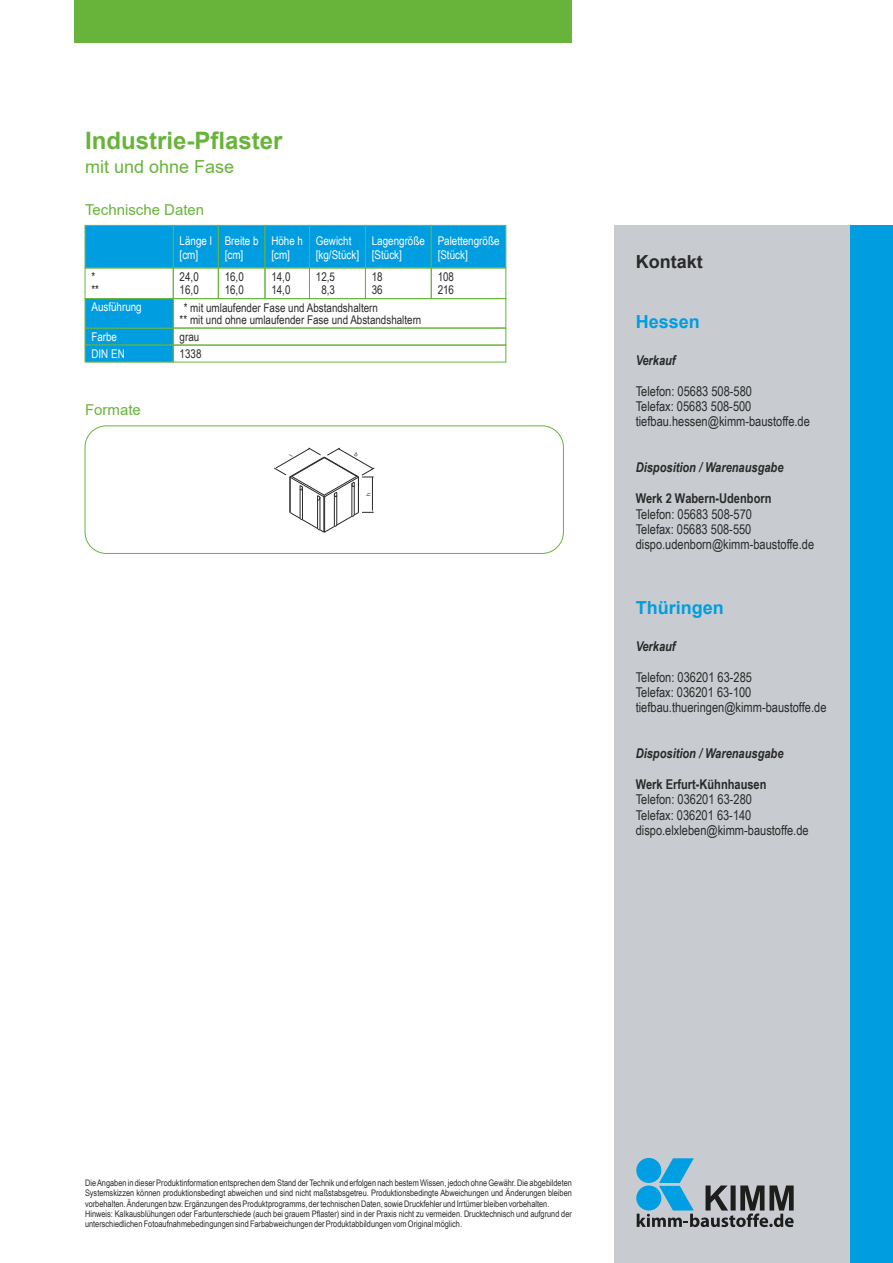
<style>
.page{position:relative;width:893px;height:1263px;background:#fff}
.page>*{position:absolute;margin:0;border:0;box-sizing:border-box;transform-origin:0 0}
.t1{font:700 24px "Arial";color:#68b43b}
.t2{font:700 18px "Arial";color:#009ee0}
.t3{font:18px "Arial";color:#68b43b}
.t4{font:700 18px "Arial";color:#2a2a2a}
.t5{font:15px "Arial";color:#68b43b}
.t6{font:13.5px/15.3px "Arial Narrow";color:#2a2a2a}
.t7{font:italic 700 13.5px "Arial Narrow";color:#2a2a2a}
.t8{font:700 13.5px "Arial Narrow";color:#2a2a2a}
.t9{font:12px/13.6px "Arial Narrow";color:#2a2a2a}
.t10{font:12px/13.6px "Arial Narrow";color:#fff}
.t11{font:9px/10.2px "Arial Narrow";color:#2a2a2a}
.t12{font:5.7px "Arial";color:#2a2a2a}
</style>
<div class="page">
<div style="left:365px;top:225px;width:67px;height:43px;background:#009ee0;border:1px solid #68b43b"></div>
<div style="left:431px;top:225px;width:75px;height:43px;background:#009ee0;border:1px solid #68b43b"></div>
<div style="left:74px;top:0;width:498px;height:43px;background:#68b43b"></div>
<div style="left:85px;top:425px;width:479px;height:129px;border:1px solid #68b43b;border-radius:21px"></div>
<div style="left:85px;top:328px;width:89px;height:17px;background:#009ee0;border:1px solid #68b43b"></div>
<div style="left:85px;top:298px;width:89px;height:30px;background:#009ee0"></div>
<div style="left:85px;top:345px;width:89px;height:17px;background:#009ee0"></div>
<div style="left:173px;top:225px;width:46px;height:43px;background:#009ee0;border:1px solid #68b43b"></div>
<div style="left:218px;top:225px;width:47px;height:43px;background:#009ee0;border:1px solid #68b43b"></div>
<div style="left:265px;top:225px;width:45px;height:43px;background:#009ee0;border:1px solid #68b43b"></div>
<div style="left:309px;top:225px;width:57px;height:43px;background:#009ee0;border:1px solid #68b43b"></div>
<div style="left:85px;top:268px;width:89px;height:31px;border:1px solid #68b43b"></div>
<div style="left:173px;top:328px;width:333px;height:17px;border:1px solid #68b43b"></div>
<div style="left:173px;top:345px;width:333px;height:17px;border:1px solid #68b43b"></div>
<div style="left:173px;top:268px;width:46px;height:31px;border:1px solid #68b43b"></div>
<div style="left:218px;top:268px;width:47px;height:31px;border:1px solid #68b43b"></div>
<div style="left:265px;top:268px;width:45px;height:31px;border:1px solid #68b43b"></div>
<div style="left:309px;top:268px;width:57px;height:31px;border:1px solid #68b43b"></div>
<div style="left:85px;top:225px;width:89px;height:43px;background:#009ee0;border:1px solid #68b43b"></div>
<hr style="left:290px;top:477px;width:1px;height:36px;background:#2a2a2a">
<hr style="left:358px;top:477px;width:1px;height:35px;background:#2a2a2a">
<hr style="left:324px;top:497px;width:1px;height:35px;background:#2a2a2a">
<hr style="left:336px;top:492px;width:1px;height:33px;background:#2a2a2a">
<hr style="left:334px;top:494px;width:1px;height:32px;background:#2a2a2a">
<hr style="left:354px;top:482px;width:1px;height:33px;background:#2a2a2a">
<hr style="left:352px;top:483px;width:1px;height:33px;background:#2a2a2a">
<hr style="left:320px;top:497px;width:1px;height:33px;background:#2a2a2a">
<hr style="left:317px;top:496px;width:1px;height:32px;background:#2a2a2a">
<hr style="left:302px;top:487px;width:1px;height:33px;background:#2a2a2a">
<hr style="left:300px;top:485px;width:1px;height:33px;background:#2a2a2a">
<svg style="left:289px;top:510px;width:85px;height:23px"></svg>
<hr style="left:372px;top:477px;width:1px;height:33px;background:#2a2a2a">
<div style="left:614px;top:225px;width:236px;height:1038px;background:#c8cbcf"></div>
<div style="left:850px;top:225px;width:43px;height:1038px;background:#009ee0"></div>
<svg style="left:637px;top:1158px;width:157px;height:69px"></svg>
<svg style="left:274px;top:447px;width:101px;height:54px"></svg>
<h1 class="t1" style="left:85px;top:123px;width:199px">Industrie-Pflaster</h1>
<h2 class="t3" style="left:85px;top:154px;width:151px">mit und ohne Fase</h2>
<h3 class="t5" style="left:85px;top:199px;width:121px">Technische Daten</h3>
<h3 class="t10" style="left:180px;top:234px;width:34px">Länge l [cm]</h3>
<h3 class="t10" style="left:225px;top:234px;width:35px">Breite b [cm]</h3>
<h3 class="t10" style="left:271px;top:234px;width:33px">Höhe h [cm]</h3>
<h3 class="t10" style="left:316px;top:234px;width:45px">Gewicht [kg/Stück]</h3>
<h3 class="t9" style="left:91px;top:269px;width:9px">* **</h3>
<h3 class="t9" style="left:225px;top:269px;width:21px">16,0<br>16,0</h3>
<h3 class="t9" style="left:271px;top:269px;width:21px">14,0<br>14,0</h3>
<h3 class="t9" style="left:316px;top:269px;width:21px;text-align:center">12,5<br>8,3</h3>
<h3 class="t9" style="left:180px;top:269px;width:21px">24,0<br>16,0</h3>
<h3 class="t10" style="left:372px;top:234px;width:55px">Lagengröße [Stück]</h3>
<h3 class="t10" style="left:438px;top:234px;width:63px">Palettengröße [Stück]</h3>
<h3 class="t9" style="left:372px;top:269px;width:12px">18<br>36</h3>
<h3 class="t9" style="left:438px;top:269px;width:18px">108<br>216</h3>
<h3 class="t10" style="left:91px;top:300px;width:52px">Ausführung</h3>
<h3 class="t10" style="left:91px;top:329px;width:27px">Farbe</h3>
<h3 class="t9" style="left:180px;top:301px;width:243px;line-height:12.3px;text-indent:4px">* mit umlaufender Fase und Abstandshaltern<br>** mit und ohne umlaufender Fase und Abstandshaltern</h3>
<h3 class="t9" style="left:180px;top:330px;width:21px">grau</h3>
<h3 class="t10" style="left:91px;top:346px;width:35px">DIN EN</h3>
<h3 class="t9" style="left:180px;top:347px;width:23px">1338</h3>
<h3 class="t5" style="left:85px;top:400px;width:57px">Formate</h3>
<p class="t12" style="left:365px;top:496px;width:5px;rotate:-90deg">h</p>
<h2 class="t4" style="left:636px;top:249px;width:68px">Kontakt</h2>
<h2 class="t2" style="left:636px;top:309px;width:66px">Hessen</h2>
<h3 class="t7" style="left:636px;top:350px;width:41px">Verkauf</h3>
<h3 class="t6" style="left:636px;top:383px;width:176px">Telefon: 05683 508-580<br>Telefax: 05683 508-500 tiefbau.hessen@kimm-baustoffe.de</h3>
<h3 class="t7" style="left:636px;top:457px;width:149px">Disposition / Warenausgabe</h3>
<h3 class="t8" style="left:636px;top:488px;width:137px">Werk 2 Wabern-Udenborn</h3>
<h3 class="t6" style="left:636px;top:506px;width:180px">Telefon: 05683 508-570<br>Telefax: 05683 508-550 dispo.udenborn@kimm-baustoffe.de</h3>
<h2 class="t2" style="left:636px;top:595px;width:90px">Thüringen</h2>
<h3 class="t7" style="left:636px;top:636px;width:41px">Verkauf</h3>
<h3 class="t6" style="left:636px;top:669px;width:192px">Telefon: 036201 63-285<br>Telefax: 036201 63-100 tiefbau.thueringen@kimm-baustoffe.de</h3>
<h3 class="t7" style="left:636px;top:743px;width:149px">Disposition / Warenausgabe</h3>
<h3 class="t8" style="left:636px;top:774px;width:132px">Werk Erfurt-Kühnhausen</h3>
<h3 class="t6" style="left:636px;top:791px;width:174px">Telefon: 036201 63-280<br>Telefax: 036201 63-140 dispo.elxleben@kimm-baustoffe.de</h3>
<p class="t11" style="left:85px;top:1177px;width:488px">Die Angaben in dieser Produktinformation entsprechen dem Stand der Technik und erfolgen nach bestem Wissen, jedoch ohne Gewähr. Die abgebildeten Systemskizzen können produktionsbedingt abweichen und sind nicht maßstabsgetreu. Produktionsbedingte Abweichungen und Änderungen bleiben vorbehalten. Änderungen bzw. Ergänzungen des Produktprogramms, der technischen Daten, sowie Druckfehler und Irrtümer bleiben vorbehalten.<br>Hinweis: Kalkausblühungen oder Farbunterschiede (auch bei grauem Pflaster) sind in der Praxis nicht zu vermeiden. Drucktechnisch und aufgrund der unterschiedlichen Fotoaufnahmebedingungen sind Farbabweichungen der Produktabbildungen vom Original möglich.</p>
</div>
